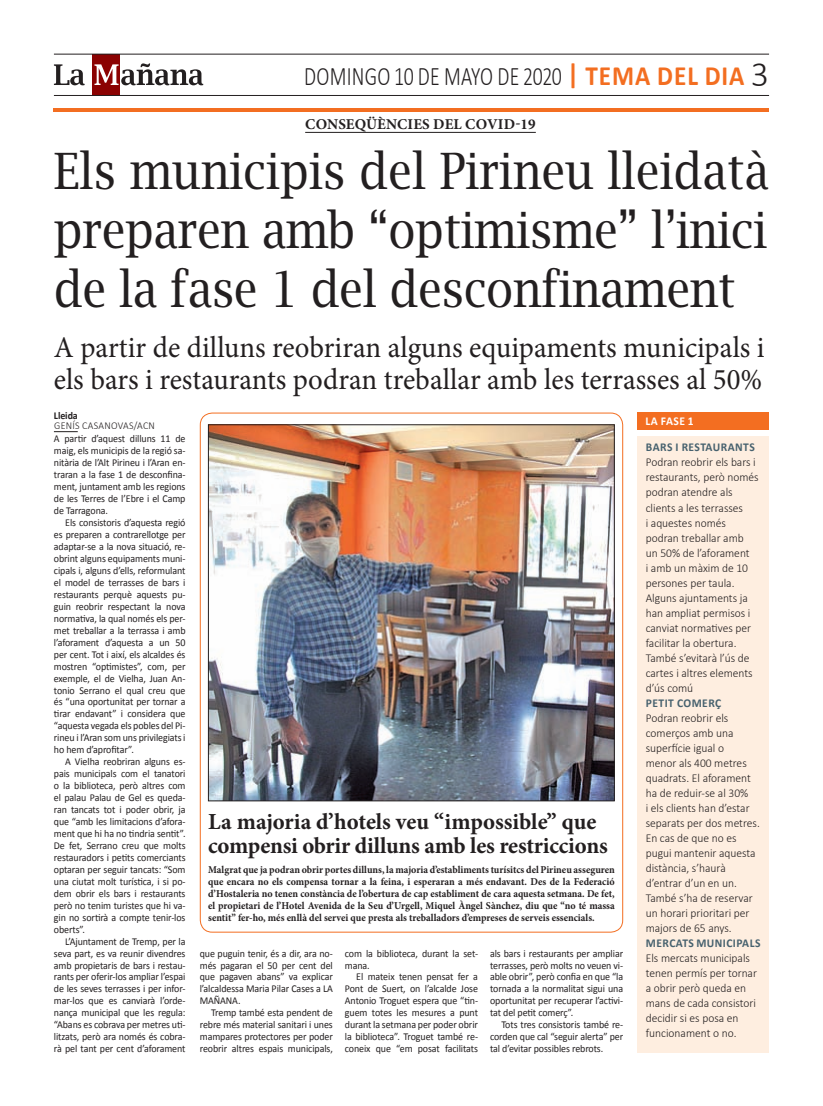
<style>
.page{position:relative;width:823px;height:1106px;background:#fff}
.page>*{position:absolute;margin:0;border:0;box-sizing:border-box;transform-origin:0 0}
.t1{font:50px/59px "Lucida Bright";letter-spacing:-.01em;color:#231f20;text-align:justify;scale:.9 1}
.t2{font:30px/32px "Minion Pro";color:#231f20;scale:.96 1}
.t3{font:300 26.8px "Calibri";letter-spacing:.015em;color:#231f20;scale:.74 1}
.t4{font:700 23px/24px "Minion Pro";letter-spacing:-.01em;color:#231f20}
.t5{font:700 15px "Minion Pro";letter-spacing:.01em;color:#231f20}
.t6{font:300 12px/15px "Calibri";color:#231f20;scale:.96 1}
.t7{font:700 12px "Calibri";letter-spacing:.04em;color:#fff;scale:.96 1}
.t8{font:10.5px "Calibri";letter-spacing:-.01em;color:#231f20;scale:.95 1}
.t9{font:700 10.5px/11.9px "Minion Pro";color:#231f20;text-align:justify;scale:.95 1}
.t10{font:300 10.5px/10px "Calibri";letter-spacing:.03em;color:#231f20;scale:.95 1}
.s1{font-weight:700;font-size:28px;color:#f36e21}
.s2{font-size:36px}
.s3{font-weight:700}
.s4{font-weight:700;color:#46616e}
</style>
<div class="page">
<img style="left:210px;top:426px;width:402px;height:373px">
<div style="left:208px;top:424px;width:406px;height:377px;border:1px solid #231f20"></div>
<svg style="left:54px;top:431px;width:24px;height:1px"></svg>
<div style="left:637px;top:436px;width:131px;height:616px;background:#feeee0"></div>
<div style="left:637px;top:412px;width:131px;height:18px;background:#f36e21"></div>
<hr style="left:54px;top:108px;width:714px;height:3px;background:#f36e21">
<hr style="left:305px;top:132px;width:230px;height:1px;background:#231f20">
<div style="left:93px;top:54px;width:27px;height:41px;background:#8b0202"></div>
<svg style="left:94px;top:63px;width:109px;height:22px"></svg>
<svg style="left:54px;top:64px;width:31px;height:21px"></svg>
<hr style="left:54px;top:95px;width:714px;height:1px;background:#231f20">
<hr style="left:54px;top:54px;width:714px;height:1px;background:#231f20">
<p class="t3" style="left:304px;top:60px;width:629px">DOMINGO 10 DE MAYO DE 2020 <span class="s1">| TEMA DEL DIA</span> <span class="s2">3</span></p>
<p class="t5" style="left:305px;top:114px;width:232px">CONSEQÜÈNCIES DEL COVID-19</p>
<p class="t1" style="left:54px;top:141px;width:795px">Els municipis del Pirineu lleidatà preparen amb “optimisme” l’inici de la fase 1 del desconfinament</p>
<p class="t2" style="left:54px;top:331px;width:741px">A partir de dilluns reobriran alguns equipaments municipals i els bars i restaurants podran treballar amb les terrasses al 50%</p>
<p class="t10" style="left:54px;top:409px;width:108px"><span class="s3">Lleida<br></span>GENÍS CASANOVAS/ACN</p>
<p class="t8" style="left:54px;top:432px;width:140px">A partir d’aquest dilluns 11 de</p>
<p class="t8" style="left:54px;top:444px;width:140px">maig, els municipis de la regió sa-</p>
<p class="t8" style="left:54px;top:456px;width:140px">nitària de l’Alt Pirineu i l’Aran en-</p>
<p class="t8" style="left:54px;top:468px;width:140px">traran a la fase 1 de desconfina-</p>
<p class="t8" style="left:54px;top:480px;width:140px">ment, juntament amb les regions</p>
<p class="t8" style="left:54px;top:492px;width:140px">de les Terres de l’Ebre i el Camp</p>
<p class="t8" style="left:54px;top:504px;width:58px">de Tarragona.</p>
<p class="t8" style="left:65px;top:516px;width:128px">Els consistoris d’aquesta regió</p>
<p class="t8" style="left:54px;top:528px;width:140px">es preparen a contrarellotge per</p>
<p class="t8" style="left:54px;top:540px;width:140px">adaptar-se a la nova situació, re-</p>
<p class="t8" style="left:54px;top:552px;width:140px">obrint alguns equipaments muni-</p>
<p class="t8" style="left:54px;top:564px;width:140px">cipals i, alguns d’ells, reformulant</p>
<p class="t8" style="left:54px;top:576px;width:140px">el model de terrasses de bars i</p>
<p class="t8" style="left:54px;top:587px;width:140px">restaurants perquè aquests pu-</p>
<p class="t8" style="left:54px;top:599px;width:140px">guin reobrir respectant la nova</p>
<p class="t8" style="left:54px;top:611px;width:140px">normativa, la qual només els per-</p>
<p class="t8" style="left:54px;top:623px;width:140px">met treballar a la terrassa i amb</p>
<p class="t8" style="left:54px;top:635px;width:140px">l’aforament d’aquesta a un 50</p>
<p class="t8" style="left:54px;top:647px;width:140px">per cent. Tot i així, els alcaldes és</p>
<p class="t8" style="left:54px;top:659px;width:140px">mostren “optimistes”, com, per</p>
<p class="t8" style="left:54px;top:671px;width:140px">exemple, el de Vielha, Juan An-</p>
<p class="t8" style="left:54px;top:683px;width:140px">tonio Serrano el qual creu que</p>
<p class="t8" style="left:54px;top:695px;width:140px">és “una oportunitat per tornar a</p>
<p class="t8" style="left:54px;top:707px;width:140px">tirar endavant” i considera que</p>
<p class="t8" style="left:54px;top:719px;width:140px">“aquesta vegada els pobles del Pi-</p>
<p class="t8" style="left:54px;top:731px;width:140px">rineu i l’Aran som uns privilegiats i</p>
<p class="t8" style="left:54px;top:743px;width:86px">ho hem d’aprofitar”.</p>
<p class="t8" style="left:65px;top:755px;width:128px">A Vielha reobriran alguns es-</p>
<p class="t8" style="left:54px;top:767px;width:140px">pais municipals com el tanatori</p>
<p class="t8" style="left:54px;top:779px;width:140px">o la biblioteca, però altres com</p>
<p class="t8" style="left:54px;top:791px;width:140px">el palau Palau de Gel es queda-</p>
<p class="t8" style="left:54px;top:803px;width:140px">ran tancats tot i poder obrir, ja</p>
<p class="t8" style="left:54px;top:815px;width:140px">que “amb les limitacions d’afora-</p>
<p class="t8" style="left:54px;top:827px;width:140px">ment que hi ha no tindria sentit”.</p>
<p class="t8" style="left:54px;top:838px;width:140px">De fet, Serrano creu que molts</p>
<p class="t8" style="left:54px;top:850px;width:140px">restauradors i petits comerciants</p>
<p class="t8" style="left:54px;top:862px;width:140px">optaran per seguir tancats: “Som</p>
<p class="t8" style="left:54px;top:874px;width:140px">una ciutat molt turística, i si po-</p>
<p class="t8" style="left:54px;top:886px;width:140px">dem obrir els bars i restaurants</p>
<p class="t8" style="left:54px;top:898px;width:140px">però no tenim turistes que hi va-</p>
<p class="t8" style="left:54px;top:910px;width:140px">gin no sortirà a compte tenir-los</p>
<p class="t8" style="left:54px;top:922px;width:34px">oberts”.</p>
<p class="t8" style="left:65px;top:934px;width:128px">L’Ajuntament de Tremp, per la</p>
<p class="t8" style="left:54px;top:946px;width:140px">seva part, es va reunir divendres</p>
<p class="t8" style="left:54px;top:958px;width:140px">amb propietaris de bars i restau-</p>
<p class="t8" style="left:54px;top:970px;width:140px">rants per oferir-los ampliar l’espai</p>
<p class="t8" style="left:54px;top:982px;width:140px">de les seves terrasses i per infor-</p>
<p class="t8" style="left:54px;top:994px;width:140px">mar-los que es canviarà l’orde-</p>
<p class="t8" style="left:54px;top:1006px;width:140px">nança municipal que les regula:</p>
<p class="t8" style="left:54px;top:1018px;width:140px">“Abans es cobrava per metres uti-</p>
<p class="t8" style="left:54px;top:1030px;width:140px">litzats, però ara només és cobra-</p>
<p class="t8" style="left:54px;top:1042px;width:140px">rà pel tant per cent d’aforament</p>
<p class="t7" style="left:645px;top:414px;width:52px">LA FASE 1</p>
<p class="t6" style="left:645px;top:439px;width:121px"><span class="s4">BARS I RESTAURANTS<br></span>Podran reobrir els bars i restaurants, però només podran atendre als clients a les terrasses<br>i aquestes només podran treballar amb<br>un 50% de l’aforament<br>i amb un màxim de 10 persones per taula.<br>Alguns ajuntaments ja han ampliat permisos i canviat normatives per facilitar la obertura.<br>També s’evitarà l’ús de cartes i altres elements d’ús comú<br><span class="s4">PETIT COMERÇ<br></span>Podran reobrir els comerços amb una superfície igual o<br>menor als 400 metres quadrats. El aforament ha de reduir-se al 30%<br>i els clients han d’estar separats per dos metres.<br>En cas de que no es pugui mantenir aquesta distància, s’haurà d’entrar d’un en un.<br>També s’ha de reservar un horari prioritari per majors de 65 anys.<br><span class="s4">MERCATS MUNICIPALS<br></span>Els mercats municipals tenen permís per tornar a obrir però queda en mans de cada consistori decidir si es posa en funcionament o no.</p>
<p class="t4" style="left:208px;top:809px;width:401px">La majoria d’hotels veu “impossible” que compensi obrir dilluns amb les restriccions</p>
<p class="t9" style="left:208px;top:863px;width:429px">Malgrat que ja podran obrir portes dilluns, la majoria d’establiments turísitcs del Pirineu asseguren que encara no els compensa tornar a la feina, i esperaran a més endavant. Des de la Federació d’Hostaleria no tenen constància de l’obertura de cap establiment de cara aquesta setmana. De fet, el propietari de l’Hotel Avenida de la Seu d’Urgell, Miquel Àngel Sànchez, diu que “no té massa sentit” fer-ho, més enllà del servei que presta als treballadors d’empreses de serveis essencials.</p>
<p class="t8" style="left:200px;top:946px;width:141px">que puguin tenir, és a dir, ara no-</p>
<p class="t8" style="left:200px;top:958px;width:141px">més pagaran el 50 per cent del</p>
<p class="t8" style="left:200px;top:970px;width:141px">que pagaven abans” va explicar</p>
<p class="t8" style="left:200px;top:982px;width:141px">l’alcaldessa Maria Pilar Cases a LA</p>
<p class="t8" style="left:200px;top:994px;width:44px">MAÑANA.</p>
<p class="t8" style="left:211px;top:1006px;width:130px">Tremp també esta pendent de</p>
<p class="t8" style="left:200px;top:1018px;width:141px">rebre més material sanitari i unes</p>
<p class="t8" style="left:200px;top:1030px;width:141px">mampares protectores per poder</p>
<p class="t8" style="left:200px;top:1042px;width:141px">reobrir altres espais municipals,</p>
<p class="t8" style="left:345px;top:946px;width:141px">com la biblioteca, durant la set-</p>
<p class="t8" style="left:345px;top:958px;width:28px">mana.</p>
<p class="t8" style="left:356px;top:970px;width:130px">El mateix tenen pensat fer a</p>
<p class="t8" style="left:345px;top:982px;width:141px">Pont de Suert, on l’alcalde Jose</p>
<p class="t8" style="left:345px;top:994px;width:141px">Antonio Troguet espera que “tin-</p>
<p class="t8" style="left:345px;top:1006px;width:141px">guem totes les mesures a punt</p>
<p class="t8" style="left:345px;top:1018px;width:141px">durant la setmana per poder obrir</p>
<p class="t8" style="left:345px;top:1030px;width:141px">la biblioteca”. Troguet també re-</p>
<p class="t8" style="left:345px;top:1042px;width:141px">coneix que “em posat facilitats</p>
<p class="t8" style="left:490px;top:946px;width:141px">als bars i restaurants per ampliar</p>
<p class="t8" style="left:490px;top:958px;width:141px">terrasses, però molts no veuen vi-</p>
<p class="t8" style="left:490px;top:970px;width:141px">able obrir”, però confia en que “la</p>
<p class="t8" style="left:490px;top:982px;width:141px">tornada a la normalitat sigui una</p>
<p class="t8" style="left:490px;top:994px;width:141px">oportunitat per recuperar l’activi-</p>
<p class="t8" style="left:490px;top:1006px;width:89px">tat del petit comerç”.</p>
<p class="t8" style="left:501px;top:1018px;width:130px">Tots tres consistoris també re-</p>
<p class="t8" style="left:490px;top:1030px;width:141px">corden que cal “seguir alerta” per</p>
<p class="t8" style="left:490px;top:1042px;width:121px">tal d’evitar possibles rebrots.</p>
</div>
